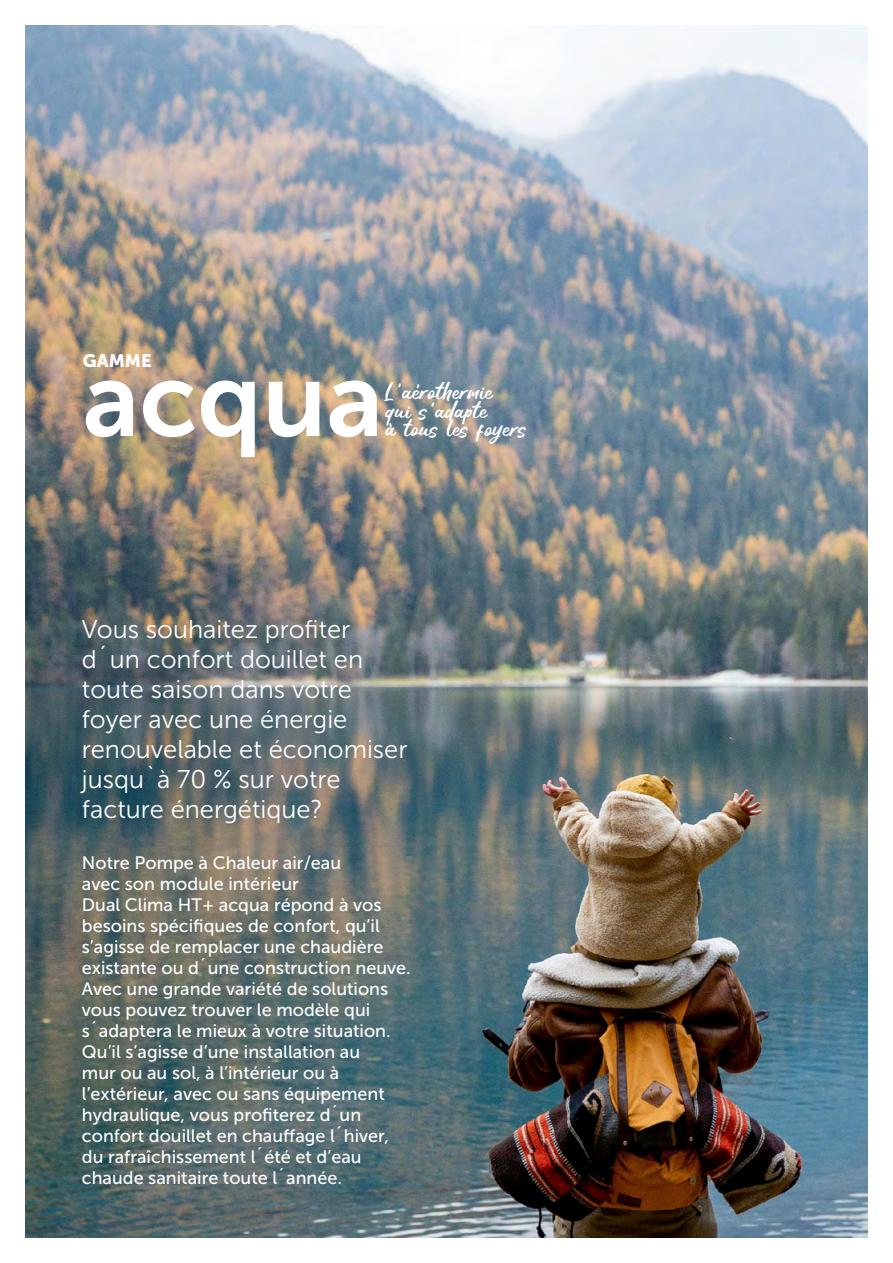
<style>
.page{position:relative;width:893px;height:1263px;background:#fff}
.page>*{position:absolute;margin:0;border:0;box-sizing:border-box;transform-origin:0 0}
.t1{font:106.05px "Museo Sans 700";color:#fff}
.t2{font:25.5px/30px "Museo Sans 300";color:#fff}
.t3{font:24.3px "Windyear";color:#fff;scale:.96 1}
.t4{font:24px/18.5px "Windyear";color:#fff}
.t5{font:18px/21px "Museo Sans 500";color:#fff}
.t6{font:18px "Museo Sans 900";color:#fff}
</style>
<div class="page">
<img style="left:26px;top:26px;width:841px;height:1211px">
<svg style="left:389px;top:423px;width:3px;height:4px"></svg>
<p class="t6" style="left:83px;top:351px;width:70px">GAMME</p>
<h1 class="t1" style="left:83px;top:340px;width:302px">acqua</h1>
<h3 class="t4" style="left:386px;top:385px;width:143px">L’aerothermie<br>qui s’adapte<br>a tous les foyers</h3>
<h3 class="t3" style="left:414px;top:381px;width:9px">’</h3>
<h2 class="t2" style="left:82px;top:615px;width:327px">Vous souhaitez profiter d´un confort douillet en toute saison dans votre foyer avec une énergie renouvelable et économiser jusqu`à 70 % sur votre facture énergétique?</h2>
<p class="t5" style="left:82px;top:852px;width:330px">Notre Pompe à Chaleur air/eau<br>avec son module intérieur<br>Dual Clima HT+ acqua répond à vos besoins spécifiques de confort, qu’il s’agisse de remplacer une chaudière existante ou d´une construction neuve.<br>Avec une grande variété de solutions vous pouvez trouver le modèle qui s´adaptera le mieux à votre situation.<br>Qu’il s’agisse d’une installation au<br>mur ou au sol, à l’intérieur ou à l’extérieur, avec ou sans équipement hydraulique, vous profiterez d´un confort douillet en chauffage l´hiver, du rafraîchissement l´été et d’eau chaude sanitaire toute l´année.</p>
</div>
